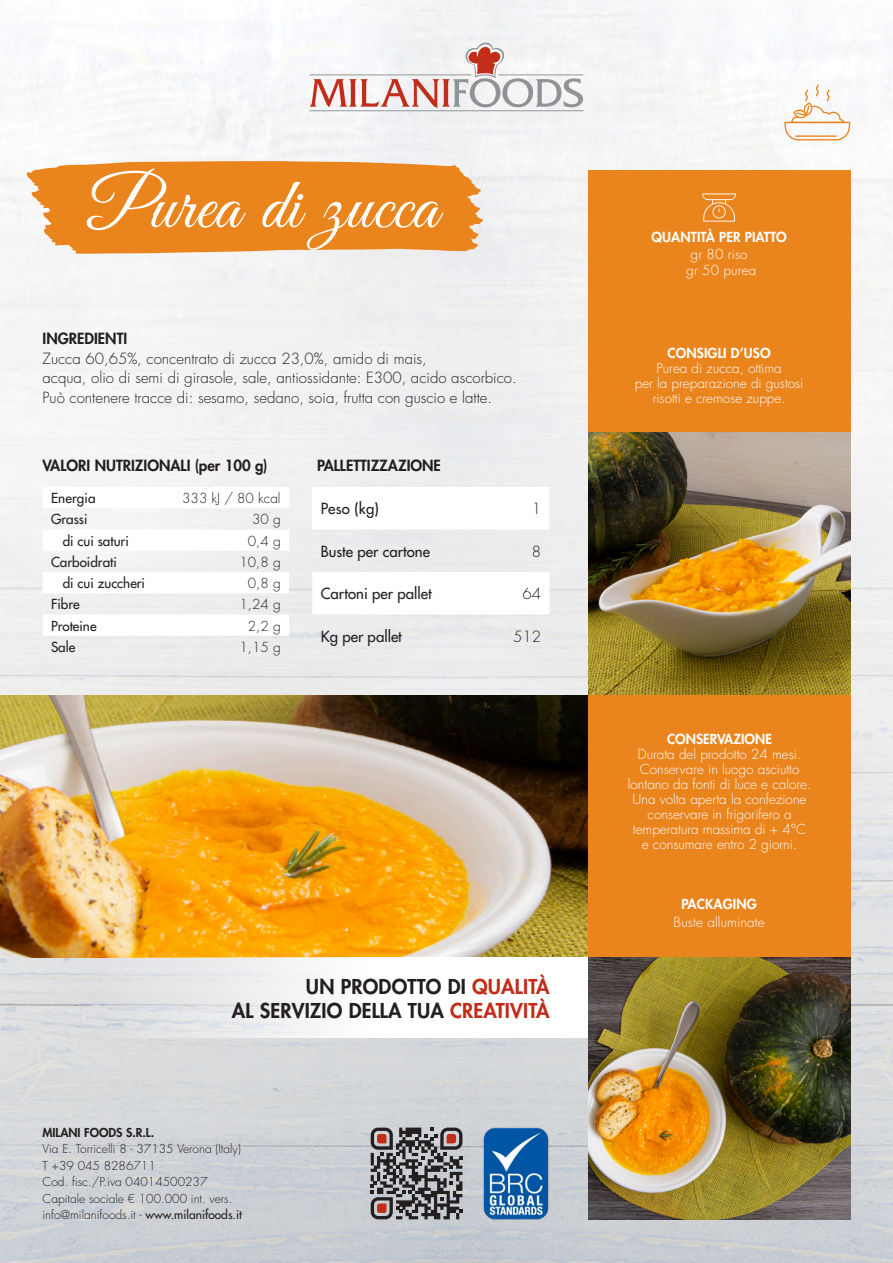
<style>
.page{position:relative;width:893px;height:1263px;background:#fff}
.page>*{position:absolute;margin:0;border:0;box-sizing:border-box;transform-origin:0 0}
.t1{font:72.75px "Great Vibes";letter-spacing:.01em;color:#fff}
.t2{font:800 19.95px/24px "Futura Std";letter-spacing:.01em;color:#231f20;text-align:right}
.t3{font:300 15px/19.5px "Futura Std";color:#231f20}
.t4{font:800 15px "Futura Std";color:#231f20}
.t5{font:500 15px "Futura Std";color:#231f20}
.t6{font:300 13.5px/15px "Futura Std";color:#fff;text-align:center}
.t7{font:500 13.5px "Futura Std";color:#231f20}
.t8{font:800 13.5px "Futura Std";letter-spacing:.01em;color:#fff}
.t9{font:300 13.5px "Futura Std";color:#231f20}
.t10{font:300 12px/16.5px "Futura Std";color:#231f20}
.t11{font:800 12px "Futura Std";color:#231f20}
.s1{color:#c02d19}
.s2{font-weight:500}
</style>
<div class="page">
<img style="left:0;top:0;width:893px;height:1263px">
<img style="left:0;top:695px;width:588px;height:262px">
<img style="left:588px;top:957px;width:262px;height:262px">
<div style="left:588px;top:170px;width:262px;height:263px;background:#ea841d"></div>
<div style="left:588px;top:695px;width:262px;height:262px;background:#ea841d"></div>
<img style="left:588px;top:433px;width:262px;height:262px">
<img style="left:483px;top:1127px;width:66px;height:92px">
<svg style="left:371px;top:1127px;width:91px;height:92px;background:#787375"></svg>
<svg style="left:26px;top:161px;width:457px;height:93px;background:#ea9034"></svg>
<svg style="left:309px;top:41px;width:275px;height:70px"></svg>
<svg style="left:43px;top:487px;width:246px;height:149px"></svg>
<svg style="left:312px;top:487px;width:237px;height:127px"></svg>
<div style="left:107px;top:957px;width:481px;height:80px;background:linear-gradient(to right,#e1e2e4,#fff)"></div>
<svg style="left:702px;top:193px;width:34px;height:29px"></svg>
<svg style="left:783px;top:84px;width:68px;height:57px"></svg>
<h1 class="t1" style="left:89px;top:166px;width:351px">Purea di zucca</h1>
<p class="t4" style="left:43px;top:329px;width:86px">INGREDIENTI</p>
<p class="t3" style="left:43px;top:349px;width:476px">Zucca 60,65%, concentrato di zucca 23,0%, amido di mais,<br>acqua, olio di semi di girasole, sale, antiossidante: E300, acido ascorbico.<br>Può contenere tracce di: sesamo, sedano, soia, frutta con guscio e latte.</p>
<p class="t4" style="left:43px;top:456px;width:227px">VALORI NUTRIZIONALI (per 100 g)</p>
<p class="t4" style="left:317px;top:456px;width:125px">PALLETTIZZAZIONE</p>
<p class="t7" style="left:51px;top:490px;width:46px">Energia</p>
<p class="t9" style="left:182px;top:490px;width:100px">333 kJ / 80 kcal</p>
<p class="t7" style="left:51px;top:511px;width:38px">Grassi</p>
<p class="t9" style="left:252px;top:511px;width:30px">30 g</p>
<p class="t7" style="left:63px;top:532px;width:68px">di cui saturi</p>
<p class="t9" style="left:248px;top:533px;width:34px">0,4 g</p>
<p class="t7" style="left:51px;top:553px;width:67px">Carboidrati</p>
<p class="t9" style="left:239px;top:554px;width:43px">10,8 g</p>
<p class="t7" style="left:63px;top:575px;width:84px">di cui zuccheri</p>
<p class="t9" style="left:248px;top:575px;width:34px">0,8 g</p>
<p class="t7" style="left:51px;top:596px;width:30px">Fibre</p>
<p class="t9" style="left:239px;top:596px;width:43px">1,24 g</p>
<p class="t7" style="left:51px;top:617px;width:47px">Proteine</p>
<p class="t9" style="left:248px;top:618px;width:34px">2,2 g</p>
<p class="t7" style="left:51px;top:639px;width:26px">Sale</p>
<p class="t9" style="left:239px;top:639px;width:43px">1,15 g</p>
<p class="t5" style="left:321px;top:499px;width:60px">Peso (kg)</p>
<p class="t3" style="left:532px;top:500px;width:11px">1</p>
<p class="t5" style="left:321px;top:542px;width:111px">Buste per cartone</p>
<p class="t3" style="left:532px;top:542px;width:11px">8</p>
<p class="t5" style="left:321px;top:584px;width:113px">Cartoni per pallet</p>
<p class="t3" style="left:522px;top:585px;width:20px">64</p>
<p class="t5" style="left:321px;top:627px;width:83px">Kg per pallet</p>
<p class="t3" style="left:513px;top:627px;width:29px">512</p>
<h2 class="t2" style="left:232px;top:974px;width:319px">UN PRODOTTO DI <span class="s1">QUALITÀ<br></span>AL SERVIZIO DELLA TUA <span class="s1">CREATIVITÀ</span></h2>
<p class="t11" style="left:43px;top:1125px;width:113px">MILANI FOODS S.R.L.</p>
<p class="t10" style="left:43px;top:1141px;width:201px">Via E. Torricelli 8 - 37135 Verona (Italy)<br>T +39 045 8286711<br>Cod. fisc./P.iva 04014500237<br>Capitale sociale € 100.000 int. vers. info@milanifoods.it - <span class="s2">www.milanifoods.it</span></p>
<p class="t8" style="left:651px;top:229px;width:137px">QUANTITÀ PER PIATTO</p>
<p class="t6" style="left:686px;top:246px;width:71px;line-height:16.5px">gr 80 riso gr 50 purea</p>
<p class="t8" style="left:667px;top:344px;width:105px">CONSIGLI D’USO</p>
<p class="t6" style="left:635px;top:361px;width:170px">Purea di zucca, ottima<br>per la preparazione di gustosi risotti e cremose zuppe.</p>
<p class="t8" style="left:667px;top:731px;width:106px">CONSERVAZIONE</p>
<p class="t6" style="left:628px;top:747px;width:185px">Durata del prodotto 24 mesi.<br>Conservare in luogo asciutto lontano da fonti di luce e calore.<br>Una volta aperta la confezione conservare in frigorifero a temperatura massima di + 4°C e consumare entro 2 giorni.</p>
<p class="t8" style="left:681px;top:895px;width:77px">PACKAGING</p>
<p class="t6" style="left:674px;top:915px;width:93px">Buste alluminate</p>
</div>
